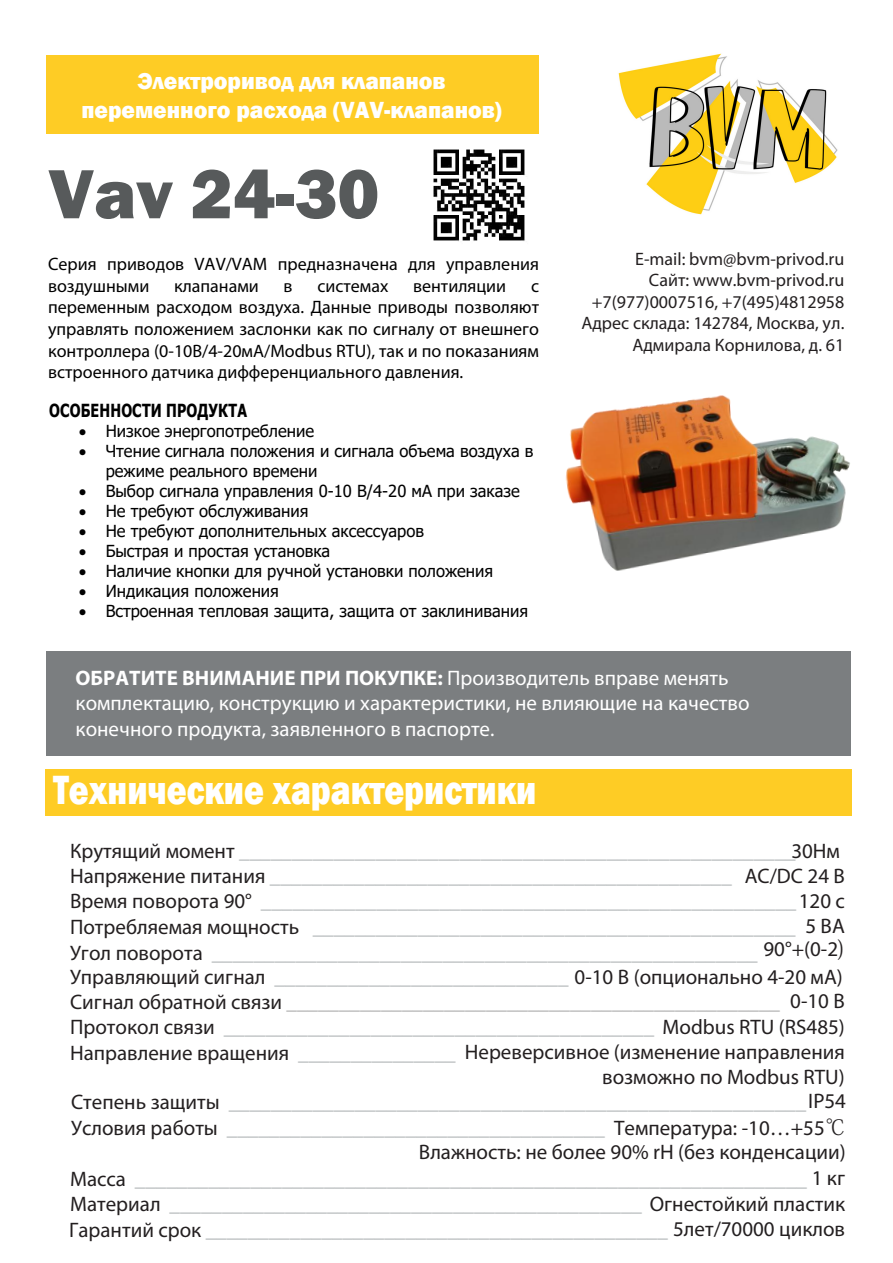
<style>
.page{position:relative;width:893px;height:1263px;background:#fff}
.page>*{position:absolute;margin:0;border:0;box-sizing:border-box;transform-origin:0 0}
.t1{font:800 72px "Franklin Gothic";color:#575a5b}
.t2{font:800 42px "Franklin Gothic";color:#fff;scale:.81 1}
.t3{font:800 24px/28.8px "Franklin Gothic";color:#fff;text-align:center;scale:.96 1}
.t4{font:21px/25.3px "Myriad Pro";color:#afb3b4}
.t5{font:21px/24.9px "Myriad Pro";color:#231f20;text-align:right}
.t6{font:21px/25.2px "Myriad Pro";color:#fff}
.t7{font:18px/21.6px "Myriad Pro";color:#000}
.t8{font:18px/21.5px "Myriad Pro";color:#231f20;text-align:right}
.t9{font:700 18px "Tahoma";letter-spacing:.01em;color:#000;scale:.78 1}
.t10{font:16.5px/19.8px "Tahoma";color:#000}
.s1{font-weight:700}
.s2{font-family:"Koz Min Pr 6 N"}
.s3{color:#231f20}
.s4{color:#afb3b4}
.s5{color:#aaa}
.s6{font-family:"Koz Min Pr 6 N";color:#231f20}
</style>
<div class="page">
<img style="left:618px;top:53px;width:220px;height:162px">
<div style="left:46px;top:769px;width:806px;height:46px;background:#fecc25"></div>
<div style="left:46px;top:651px;width:804px;height:104px;background:#7b7e80"></div>
<div style="left:46px;top:55px;width:492px;height:79px;background:#fecc25"></div>
<img style="left:433px;top:149px;width:92px;height:92px">
<img style="left:565px;top:395px;width:285px;height:176px">
<p class="t3" style="left:81px;top:66px;width:439px">Электроривод для клапанов переменного расхода (VAV-клапанов)</p>
<h1 class="t1" style="left:48px;top:147px;width:333px">Vav 24-30</h1>
<p class="t7" style="left:48px;top:253px;width:492px">Серия приводов VAV/VAM предназначена для управления воздушными</p>
<p class="t7" style="left:174px;top:275px;width:86px">клапанами</p>
<p class="t7" style="left:284px;top:275px;width:10px">в</p>
<p class="t7" style="left:317px;top:275px;width:73px">системах</p>
<p class="t7" style="left:413px;top:275px;width:95px">вентиляции</p>
<p class="t7" style="left:48px;top:275px;width:492px;text-align:justify;text-indent:483px">с переменным расходом воздуха. Данные приводы позволяют управлять положением заслонки как по сигналу от внешнего контроллера (0-10В/4-20мА/Modbus RTU), так и по показаниям встроенного датчика дифференциального давления.</p>
<p class="t9" style="left:49px;top:399px;width:255px">ОСОБЕННОСТИ ПРОДУКТА</p>
<p class="t10" style="left:79px;top:421px;width:237px">• Низкое энергопотребление</p>
<p class="t10" style="left:106px;top:441px;width:429px;text-indent:-27px">• Чтение сигнала положения и сигнала объема воздуха в режиме реального времени</p>
<p class="t10" style="left:79px;top:480px;width:443px">• Выбор сигнала управления 0-10 В/4-20 мА при заказе</p>
<p class="t10" style="left:79px;top:501px;width:231px">• Не требуют обслуживания</p>
<p class="t10" style="left:79px;top:520px;width:347px">• Не требуют дополнительных аксессуаров</p>
<p class="t10" style="left:79px;top:540px;width:253px">• Быстрая и простая установка</p>
<p class="t10" style="left:79px;top:560px;width:416px">• Наличие кнопки для ручной установки положения</p>
<p class="t10" style="left:79px;top:580px;width:202px">• Индикация положения</p>
<p class="t10" style="left:79px;top:600px;width:451px">• Встроенная тепловая защита, защита от заклинивания</p>
<p class="t8" style="left:581px;top:248px;width:265px">E-mail: bvm@bvm-privod.ru<br>Сайт: www.bvm-privod.ru +7(977)0007516, +7(495)4812958<br>Адрес склада: 142784, Москва, ул.<br>Адмирала Корнилова, д. 61</p>
<p class="t6" style="left:76px;top:665px;width:675px"><span class="s1">ОБРАТИТЕ ВНИМАНИЕ ПРИ ПОКУПКЕ:</span> Производитель вправе менять комплектацию, конструкцию и характеристики, не влияющие на качество конечного продукта, заявленного в паспорте.</p>
<h2 class="t2" style="left:53px;top:763px;width:598px">Технические характеристики</h2>
<p class="t5" style="left:745px;top:837px;width:102px;line-height:25.7px">30Нм<br>AC/DC 24 В</p>
<p class="t5" style="left:763px;top:914px;width:83px;line-height:22.6px">5 ВА<br>90°+(0-2<span class="s2">)</span></p>
<p class="t5" style="left:790px;top:988px;width:56px">0-10 В</p>
<p class="t4" style="left:70px;top:838px;width:776px"><span class="s3">Крутящий момент</span> _____________________________________________________ <span class="s3">Напряжение питания</span> ____________________________________________<br><span class="s3">Время поворота 90°</span> ___________________________________________________<span class="s3">120 с Потребляемая мощность</span> ______________________________________________<br><span class="s3">Угол поворота</span> ____________________________________________________</p>
<p class="t5" style="left:70px;top:964px;width:776px;text-align:left">Управляющий сигнал <span class="s4">____________________________</span> 0-10 В (опционально 4-20 мА)<br>Сигнал обратной связи <span class="s5">_______________________________________________ </span>Протокол связи <span class="s4">_________________________________________</span> Modbus RTU (RS485)<br>Направление вращения <span class="s4">_______________</span> Нереверсивное (изменение направления</p>
<p class="t4" style="left:71px;top:1089px;width:776px"><span class="s3">Степень защиты</span> _______________________________________________________<span class="s3">IP54<br>Условия работы</span> ____________________________________ <span class="s3">Температура: -10…+55</span><span class="s6">℃</span></p>
<p class="t4" style="left:70px;top:1166px;width:776px"><span class="s3">Масса</span> ________________________________________________________________ <span class="s3">1 кг<br>Материал</span> _____________________________________________ <span class="s3">Огнестойкий пластик</span></p>
<p class="t5" style="left:602px;top:1064px;width:244px">возможно по Modbus RTU)</p>
<p class="t5" style="left:419px;top:1139px;width:428px">Влажность: не более 90% rH (без конденсации)</p>
<p class="t4" style="left:69px;top:1217px;width:777px"><span class="s3">Гарантий срок</span> ____________________________________________ <span class="s3">5лет/70000 циклов</span></p>
</div>
